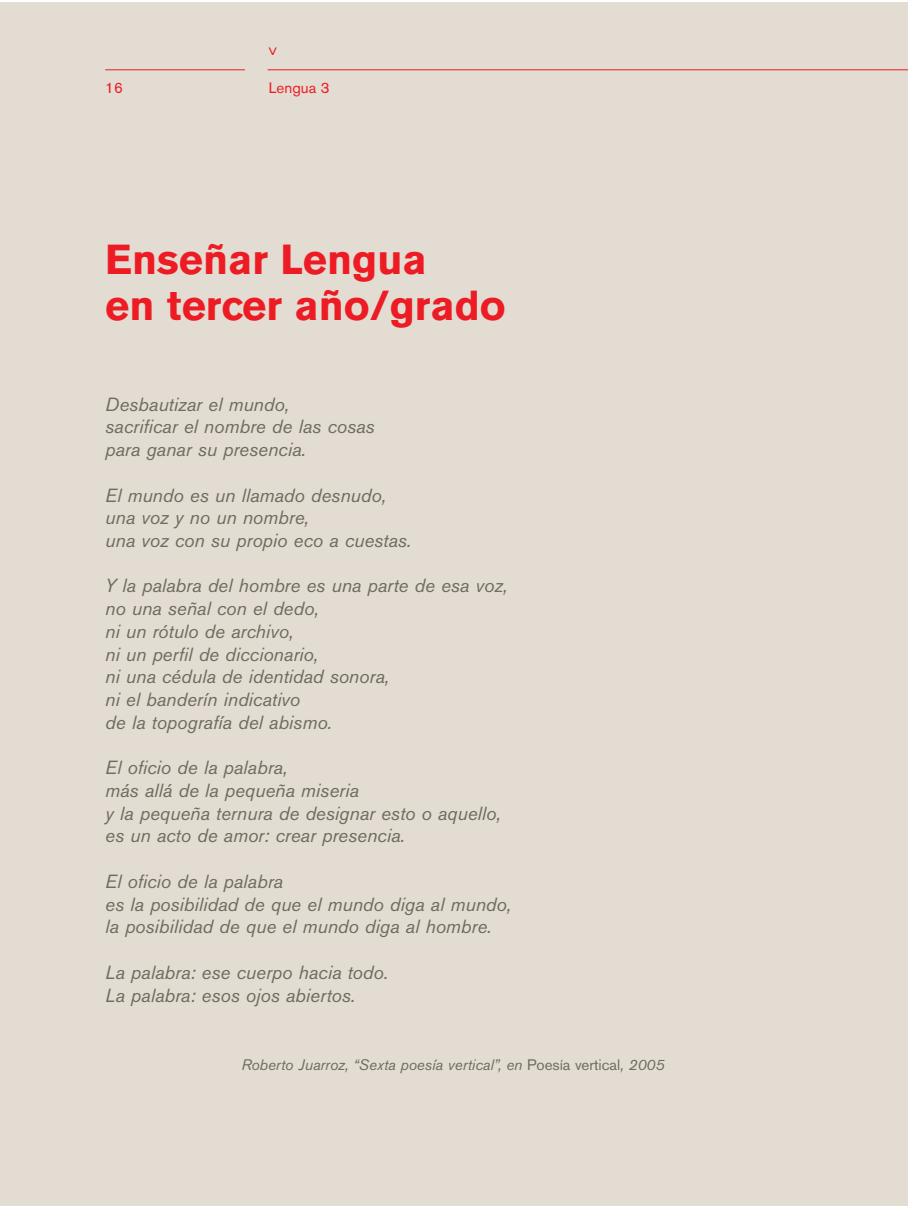
<style>
.page{position:relative;width:908px;height:1206px;background:#fff}
.page>*{position:absolute;margin:0;border:0;box-sizing:border-box;transform-origin:0 0}
.t1{font:700 41.65px/45.5px "Akzidenz Grotesk BE";color:#ed1c24}
.t2{font:italic 18.9px/22.8px "Akzidenz Grotesk BE";color:#6d6c5d}
.t3{font:italic 15.05px "Akzidenz Grotesk BE";color:#6d6c5d}
.t4{font:15.05px "Akzidenz Grotesk BE";color:#ed1c24}
.t5{font:500 11.38px "Akzidenz Grotesk BE";color:#ed1c24}
.s1{font-style:normal}
</style>
<div class="page">
<div style="left:0;top:2px;width:908px;height:1204px;background:#e3dcd2"></div>
<p class="t4" style="left:105px;top:82px;width:19px">16</p>
<p class="t5" style="left:269px;top:55px;width:9px;rotate:-90deg">&lt;</p>
<p class="t4" style="left:269px;top:82px;width:62px">Lengua 3</p>
<h1 class="t1" style="left:105px;top:241px;width:402px">Enseñar Lengua<br>en tercer año/grado</h1>
<p class="t2" style="left:105px;top:395px;width:271px">Desbautizar el mundo,<br>sacrificar el nombre de las cosas para ganar su presencia.</p>
<p class="t2" style="left:105px;top:485px;width:307px">El mundo es un llamado desnudo, una voz y no un nombre,<br>una voz con su propio eco a cuestas.</p>
<p class="t2" style="left:105px;top:576px;width:404px">Y la palabra del hombre es una parte de esa voz, no una señal con el dedo,<br>ni un rótulo de archivo,<br>ni un perfil de diccionario,<br>ni una cédula de identidad sonora,<br>ni el banderín indicativo<br>de la topografía del abismo.</p>
<p class="t2" style="left:105px;top:758px;width:397px">El oficio de la palabra,<br>más allá de la pequeña miseria<br>y la pequeña ternura de designar esto o aquello, es un acto de amor: crear presencia.</p>
<p class="t2" style="left:105px;top:872px;width:407px">El oficio de la palabra<br>es la posibilidad de que el mundo diga al mundo, la posibilidad de que el mundo diga al hombre.</p>
<p class="t2" style="left:105px;top:962px;width:284px">La palabra: ese cuerpo hacia todo.<br>La palabra: esos ojos abiertos.</p>
<p class="t3" style="left:241px;top:1059px;width:425px">Roberto Juarroz, “Sexta poesía vertical”, en <span class="s1">Poesía vertical</span>, 2005</p>
</div>
